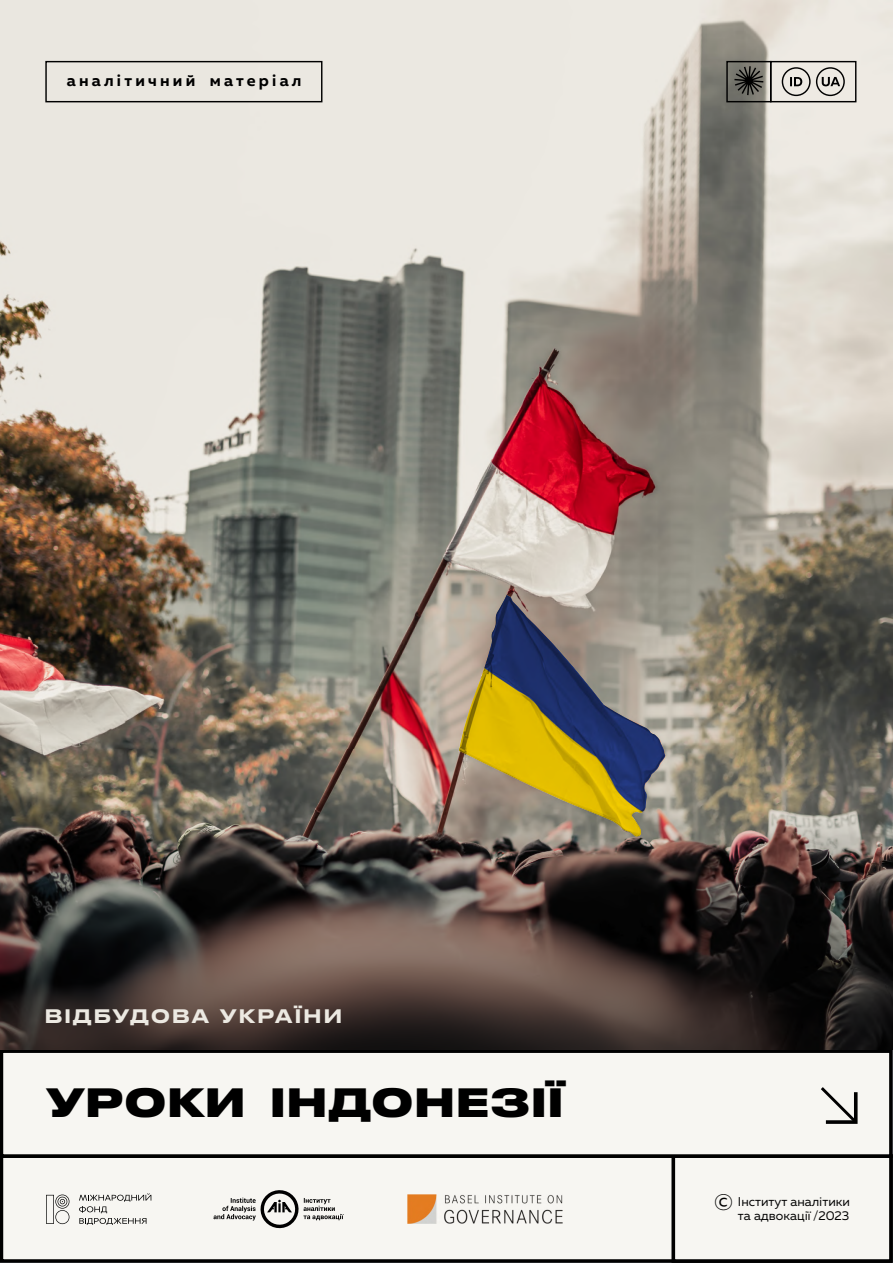
<style>
.page{position:relative;width:893px;height:1263px;background:#fff}
.page>*{position:absolute;margin:0;border:0;box-sizing:border-box;transform-origin:0 0}
.t1{font:800 38.55px "Druk Text Wide Cyr";color:#000}
.t2{font:22.35px "Muller";color:#000}
.t3{font:500 18.45px "Druk Text Wide Cyr";letter-spacing:.085em;color:#ece9e2}
.t4{font:700 16.2px "Muller";letter-spacing:.2em;color:#000}
.t5{font:12.75px/13.8px "Muller";color:#000}
</style>
<div class="page">
<img style="left:0;top:0;width:893px;height:749px">
<div style="left:0;top:1154px;width:893px;height:109px;background:#f7f6f2;border:4px solid #000"></div>
<div style="left:671px;top:1154px;width:222px;height:109px;background:#f7f6f2;border:4px solid #000"></div>
<div style="left:0;top:1049px;width:893px;height:109px;background:#f7f6f2;border:4px solid #000"></div>
<img style="left:0;top:749px;width:893px;height:300px">
<svg style="left:821px;top:1087px;width:37px;height:37px"></svg>
<svg style="left:213px;top:1190px;width:131px;height:39px"></svg>
<svg style="left:79px;top:1193px;width:72px;height:32px"></svg>
<svg style="left:46px;top:1194px;width:23px;height:30px"></svg>
<img style="left:408px;top:1195px;width:154px;height:28px">
<img style="left:459px;top:595px;width:206px;height:242px">
<div style="left:45px;top:61px;width:277px;height:41px;border:1px solid #000"></div>
<svg style="left:729px;top:63px;width:40px;height:37px"></svg>
<div style="left:726px;top:61px;width:45px;height:41px;border:1px solid #000"></div>
<div style="left:770px;top:61px;width:86px;height:41px;border:1px solid #000"></div>
<div style="left:816px;top:67px;width:29px;height:29px;border:1px solid #000;border-radius:50%"></div>
<div style="left:782px;top:67px;width:29px;height:29px;border:1px solid #000;border-radius:50%"></div>
<svg style="left:822px;top:77px;width:18px;height:9px"></svg>
<svg style="left:790px;top:77px;width:12px;height:9px"></svg>
<p class="t4" style="left:67px;top:73px;width:236px">аналітичний матеріал</p>
<h3 class="t3" style="left:44px;top:1004px;width:299px">ВІДБУДОВА УКРАЇНИ</h3>
<h1 class="t1" style="left:47px;top:1076px;width:519px">УРОКИ ІНДОНЕЗІЇ</h1>
<h2 class="t2" style="left:714px;top:1192px;width:20px">©</h2>
<p class="t5" style="left:738px;top:1196px;width:114px">Інститут аналітики та адвокації /2023</p>
</div>
